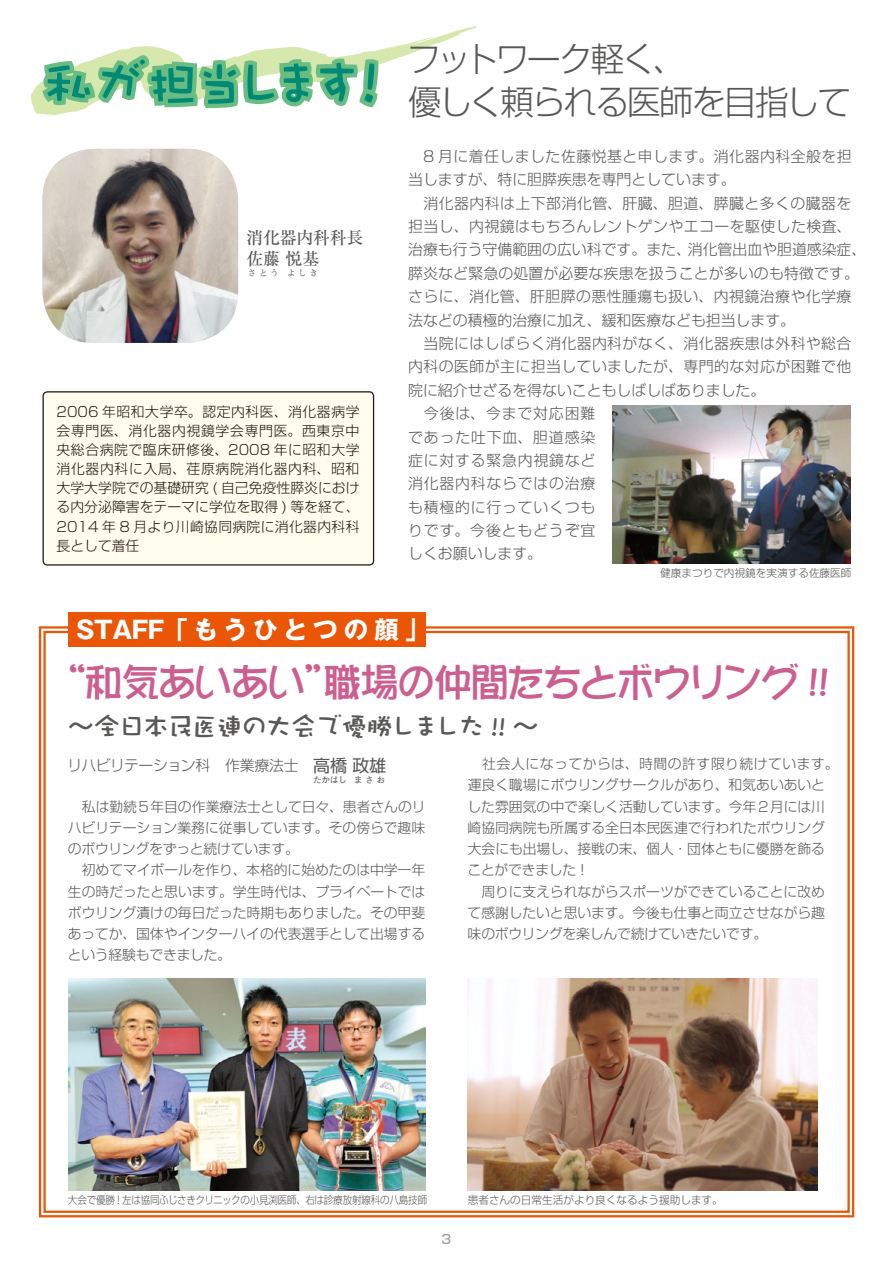
<style>
.page{position:relative;width:893px;height:1263px;background:#fff}
.page>*{position:absolute;margin:0;border:0;box-sizing:border-box;transform-origin:0 0}
.t1{font:38.25px "DFPOP1 Std W7";letter-spacing:-.045em;color:#cc5f90}
.t2{font:300 34.05px/42.5px "Shin Go Pro";letter-spacing:-.075em;color:#595857}
.t3{font:27.6px "DF Craft Yu Std W7";letter-spacing:-.12em;color:#595857}
.t4{font:700 24.45px "Gothic MB101 Pro";letter-spacing:.215em;color:#fff}
.t5{font:500 16.95px/21.3px "Ryumin Pro";letter-spacing:-.02em;color:#595857}
.t6{font:16.95px "Shin Go Pro";color:#595857}
.t7{font:300 14.85px/23.4px "Shin Go Pro";letter-spacing:.03em;color:#595857}
.t8{font:300 14.85px "Shin Go Pro";letter-spacing:-.03em;color:#595857}
.t9{font:300 13.8px/21.3px "Shin Go Pro";letter-spacing:-.005em;color:#595857}
.t10{font:300 13.8px/19.2px "Shin Go Pro";letter-spacing:.005em;color:#231916;text-align:justify}
.t11{font:500 12.75px "Shin Go Pro";color:#a0a0a1}
.t12{font:300 10.65px "Shin Go Pro";color:#595857}
.t13{font:300 10.65px "Shin Go Pro";letter-spacing:-.025em;color:#595857;scale:.9 1}
.t14{font:8.55px "Shin Go Pro";color:#595857}
.t15{font:500 8.55px "Ryumin Pro";letter-spacing:.315em;color:#595857}
.s1{font-weight:400;font-size:16.95px}
</style>
<div class="page">
<svg style="left:38px;top:625px;width:817px;height:593px"></svg>
<img style="left:43px;top:149px;width:195px;height:194px">
<div style="left:43px;top:392px;width:331px;height:173px;background:#fffeee;border-radius:4px"></div>
<div style="left:43px;top:391px;width:331px;height:175px;border:1px solid #231916;border-radius:4px"></div>
<svg style="left:31px;top:26px;width:446px;height:89px"></svg>
<div style="left:68px;top:612px;width:357px;height:34px;background:#ea5506"></div>
<img style="left:468px;top:978px;width:350px;height:213px">
<img style="left:68px;top:978px;width:357px;height:213px">
<img style="left:612px;top:406px;width:238px;height:157px">
<p class="t5" style="left:247px;top:226px;width:119px">消化器内科科長佐藤悦基</p>
<p class="t15" style="left:248px;top:266px;width:32px">さとう</p>
<p class="t15" style="left:287px;top:266px;width:32px">よしき</p>
<p class="t10" style="left:57px;top:400px;width:305px">2006 年昭和大学卒。認定内科医、消化器病学会専門医、消化器内視鏡学会専門医。西東京中央総合病院で臨床研修後、2008 年に昭和大学消化器内科に入局、荏原病院消化器内科、昭和大学大学院での基礎研究 ( 自己免疫性膵炎における内分泌障害をテーマに学位を取得 ) 等を経て、2014 年 8 月より川崎協同病院に消化器内科科長として着任</p>
<h2 class="t2" style="left:407px;top:34px;width:446px">フットワーク軽く、<br>優しく頼られる医師を目指して</h2>
<p class="t7" style="left:408px;top:143px;width:460px">　8 月に着任しました佐藤悦基と申します。消化器内科全般を担当しますが、特に胆膵疾患を専門としています。<br>　消化器内科は上下部消化管、肝臓、胆道、膵臓と多くの臓器を担当し、内視鏡はもちろんレントゲンやエコーを駆使した検査、治療も行う守備範囲の広い科です。また、消化管出血や胆道感染症、膵炎など緊急の処置が必要な疾患を扱うことが多いのも特徴です。さらに、消化管、肝胆膵の悪性腫瘍も扱い、内視鏡治療や化学療法などの積極的治療に加え、緩和医療なども担当します。<br>　当院にはしばらく消化器内科がなく、消化器疾患は外科や総合内科の医師が主に担当していましたが、専門的な対応が困難で他院に紹介せざるを得ないこともしばしばありました。<br>　今後は、今まで対応困難<br>であった吐下血、胆道感染<br>症に対する緊急内視鏡など<br>消化器内科ならではの治療<br>も積極的に行っていくつも<br>りです。今後ともどうぞ宜<br>しくお願いします。</p>
<p class="t12" style="left:660px;top:564px;width:193px">健康まつりで内視鏡を実演する佐藤医師</p>
<h3 class="t4" style="left:76px;top:609px;width:355px">STAFF「もうひとつの顔」</h3>
<h1 class="t1" style="left:48px;top:662px;width:784px">“和気あいあい”職場の仲間たちとボウリング !!</h1>
<h3 class="t3" style="left:67px;top:711px;width:474px">～全日本民医連の大会で優勝しました !! ～</h3>
<p class="t6" style="left:330px;top:751px;width:58px">橋政雄</p>
<p class="t14" style="left:354px;top:772px;width:32px">まさお</p>
<p class="t8" style="left:67px;top:753px;width:264px">リハビリテーション科　作業療法士　<span class="s1">高</span></p>
<p class="t14" style="left:313px;top:772px;width:36px">たかはし</p>
<p class="t9" style="left:68px;top:794px;width:359px">　私は勤続５年目の作業療法士として日々、患者さんのリハビリテーション業務に従事しています。その傍らで趣味のボウリングをずっと続けています。<br>　初めてマイボールを作り、本格的に始めたのは中学一年生の時だったと思います。学生時代は、プライベートではボウリング漬けの毎日だった時期もありました。その甲斐あってか、国体やインターハイの代表選手として出場するという経験もできました。</p>
<p class="t9" style="left:467px;top:751px;width:373px">　社会人になってからは、時間の許す限り続けています。運良く職場にボウリングサークルがあり、和気あいあいとした雰囲気の中で楽しく活動しています。今年２月には川崎協同病院も所属する全日本民医連で行われたボウリング大会にも出場し、接戦の末、個人・団体ともに優勝を飾ることができました！<br>　周りに支えられながらスポーツができていることに改めて感謝したいと思います。今後も仕事と両立させながら趣味のボウリングを楽しんで続けていきたいです。</p>
<p class="t13" style="left:68px;top:1191px;width:401px">大会で優勝！左は協同ふじさきクリニックの小見渕医師、右は診療放射線科の八島技師</p>
<p class="t11" style="left:442px;top:1229px;width:11px">3</p>
<p class="t12" style="left:468px;top:1191px;width:257px">患者さんの日常生活がより良くなるよう援助します。</p>
</div>
